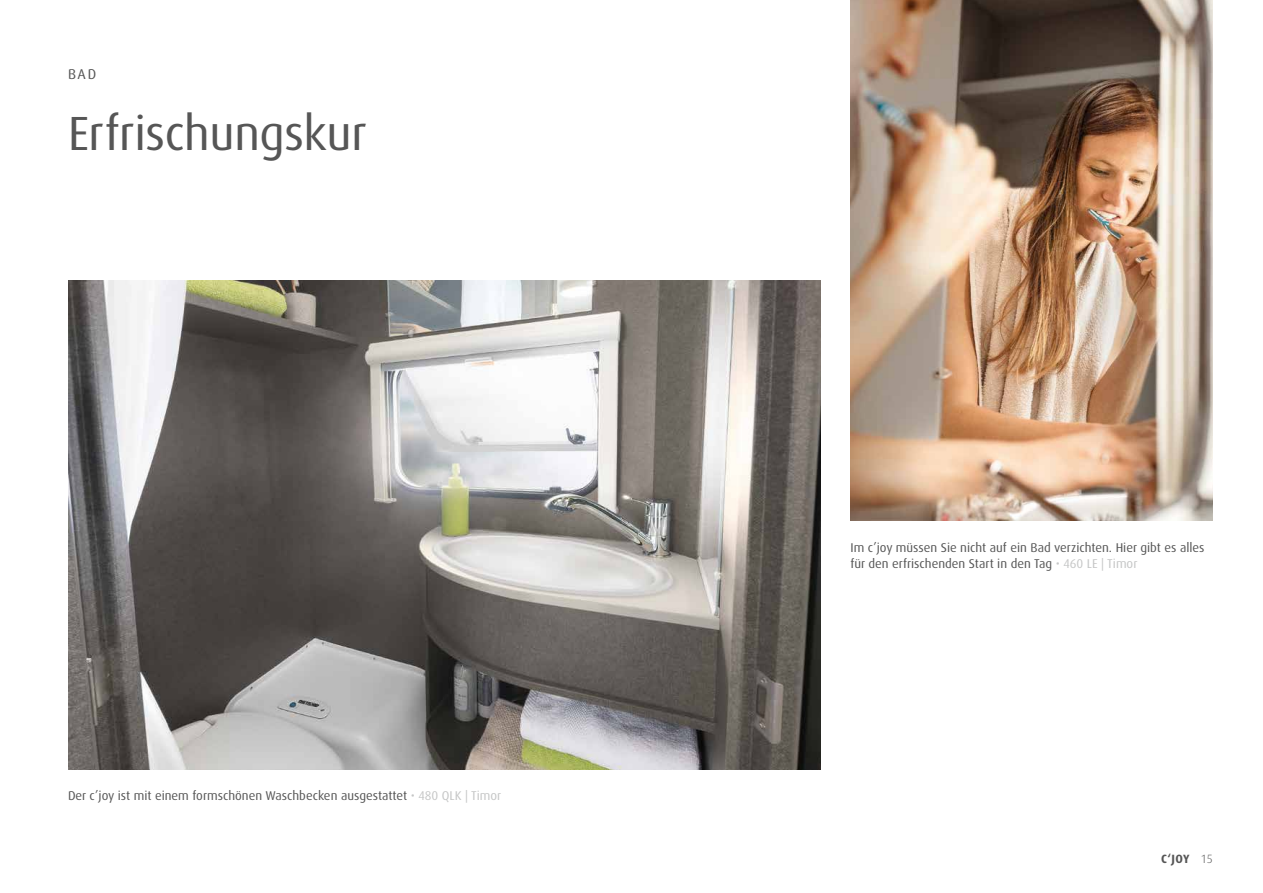
<style>
.page{position:relative;width:1263px;height:893px;background:#fff}
.page>*{position:absolute;margin:0;border:0;box-sizing:border-box;transform-origin:0 0}
.t1{font:48px "Dax OT";letter-spacing:-.01em;color:#565656}
.t2{font:14.25px "Dax Pro";color:#565656}
.t3{font:12.75px/16.5px "Dax OT";color:#565656}
.t4{font:700 12px "Dax Pro";color:#565656}
.s1{color:#c5c6c6}
.s2{font-family:"Dax OT";font-weight:300}
</style>
<div class="page">
<img style="left:850px;top:0;width:362px;height:520px">
<img style="left:68px;top:281px;width:753px;height:489px">
<p class="t2" style="left:68px;top:65px;width:30px">BAD</p>
<h1 class="t1" style="left:68px;top:103px;width:300px">Erfrischungskur</h1>
<p class="t3" style="left:68px;top:788px;width:435px">Der c’joy ist mit einem formschönen Waschbecken ausgestattet <span class="s1">• 480 QLK | Timor</span></p>
<p class="t3" style="left:850px;top:539px;width:356px">Im c’joy müssen Sie nicht auf ein Bad verzichten. Hier gibt es alles für den erfrischenden Start in den Tag <span class="s1">• 460 LE | Timor</span></p>
<p class="t4" style="left:1161px;top:851px;width:53px">C‘JOY <span class="s2">15</span></p>
</div>
